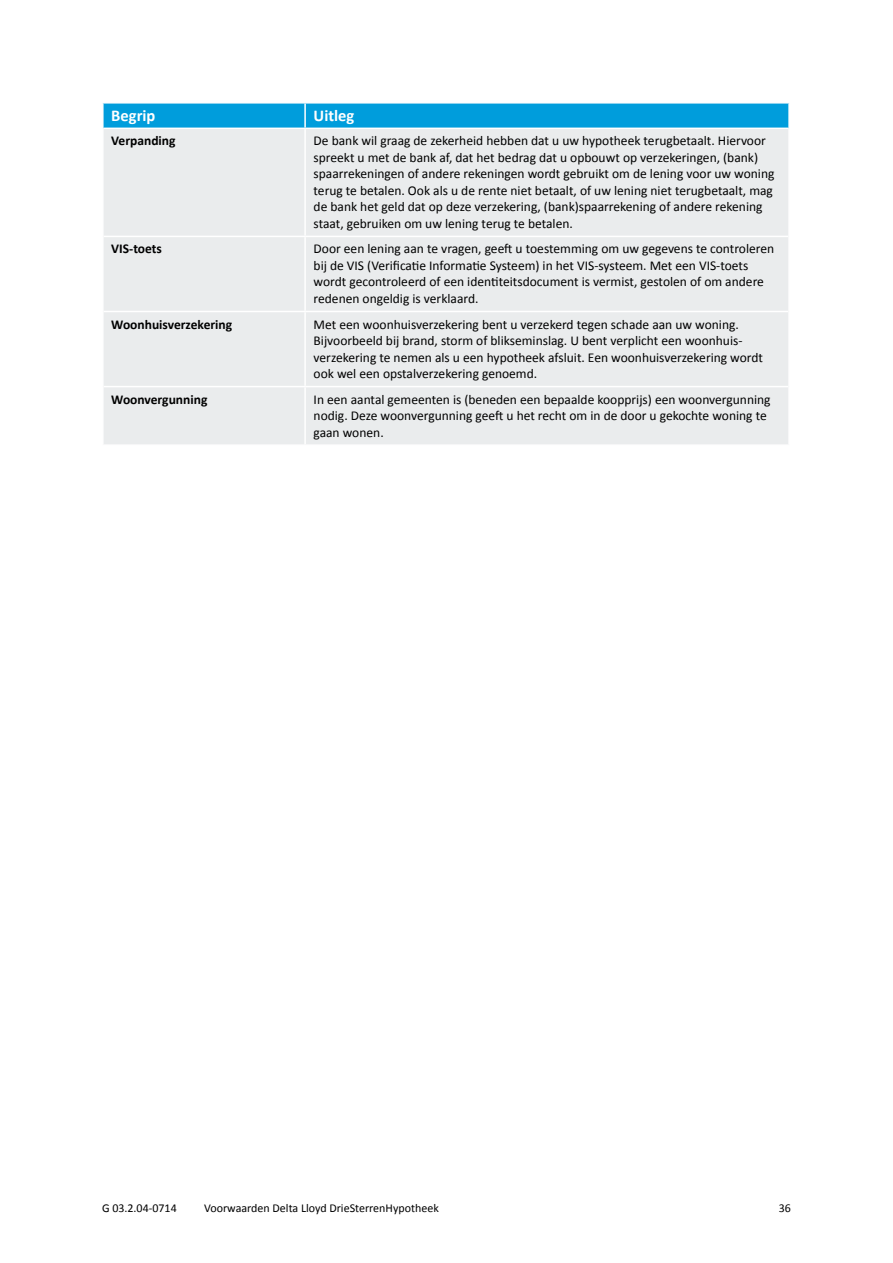
<style>
.page{position:relative;width:893px;height:1263px;background:#fff}
.page>*{position:absolute;margin:0;border:0;box-sizing:border-box;transform-origin:0 0}
.t1{font:700 16.5px "Calibri";color:#fff}
.t2{font:13.5px/16.5px "Calibri";color:#000}
.t3{font:700 13.5px "Calibri";color:#000}
.t4{font:12px "Calibri";color:#000}
</style>
<div class="page">
<div style="left:104px;top:104px;width:684px;height:24px;background:#009ddc"></div>
<div style="left:104px;top:129px;width:684px;height:315px;background:#eaeced"></div>
<hr style="left:304px;top:104px;width:2px;height:24px;background:#fff">
<hr style="left:304px;top:129px;width:2px;height:107px;background:#fff">
<hr style="left:104px;top:236px;width:201px;height:1px;background:#fff">
<hr style="left:305px;top:236px;width:483px;height:1px;background:#fff">
<hr style="left:304px;top:237px;width:2px;height:74px;background:#fff">
<hr style="left:104px;top:311px;width:201px;height:1px;background:#fff">
<hr style="left:305px;top:311px;width:483px;height:1px;background:#fff">
<hr style="left:304px;top:312px;width:2px;height:74px;background:#fff">
<hr style="left:104px;top:386px;width:201px;height:1px;background:#fff">
<hr style="left:305px;top:386px;width:483px;height:1px;background:#fff">
<hr style="left:304px;top:387px;width:2px;height:57px;background:#fff">
<p class="t1" style="left:111px;top:105px;width:46px">Begrip</p>
<p class="t1" style="left:314px;top:105px;width:42px">Uitleg</p>
<p class="t3" style="left:111px;top:132px;width:66px">Verpanding</p>
<p class="t2" style="left:314px;top:133px;width:462px">De bank wil graag de zekerheid hebben dat u uw hypotheek terugbetaalt. Hiervoor spreekt u met de bank af, dat het bedrag dat u opbouwt op verzekeringen, (bank) spaarrekeningen of andere rekeningen wordt gebruikt om de lening voor uw woning terug te betalen. Ook als u de rente niet betaalt, of uw lening niet terugbetaalt, mag de bank het geld dat op deze verzekering, (bank)spaarrekening of andere rekening staat, gebruiken om uw lening terug te betalen.</p>
<p class="t3" style="left:111px;top:240px;width:52px">VIS-toets</p>
<p class="t2" style="left:314px;top:241px;width:462px">Door een lening aan te vragen, geeft u toestemming om uw gegevens te controleren bij de VIS (Verificatie Informatie Systeem) in het VIS-systeem. Met een VIS-toets wordt gecontroleerd of een identiteitsdocument is vermist, gestolen of om andere redenen ongeldig is verklaard.</p>
<p class="t3" style="left:111px;top:315px;width:122px">Woonhuisverzekering</p>
<p class="t2" style="left:314px;top:316px;width:451px">Met een woonhuisverzekering bent u verzekerd tegen schade aan uw woning.<br>Bijvoorbeeld bij brand, storm of blikseminslag. U bent verplicht een woonhuis&shy;verzekering te nemen als u een hypotheek afsluit. Een woonhuisverzekering wordt ook wel een opstalverzekering genoemd.</p>
<p class="t3" style="left:111px;top:390px;width:98px">Woonvergunning</p>
<p class="t2" style="left:314px;top:391px;width:458px">In een aantal gemeenten is (beneden een bepaalde koopprijs) een woonvergunning nodig. Deze woonvergunning geeft u het recht om in de door u gekochte woning te gaan wonen.</p>
<p class="t4" style="left:102px;top:1200px;width:76px">G 03.2.04-0714</p>
<p class="t4" style="left:204px;top:1200px;width:236px">Voorwaarden Delta Lloyd DrieSterrenHypotheek</p>
<p class="t4" style="left:779px;top:1200px;width:14px">36</p>
</div>
